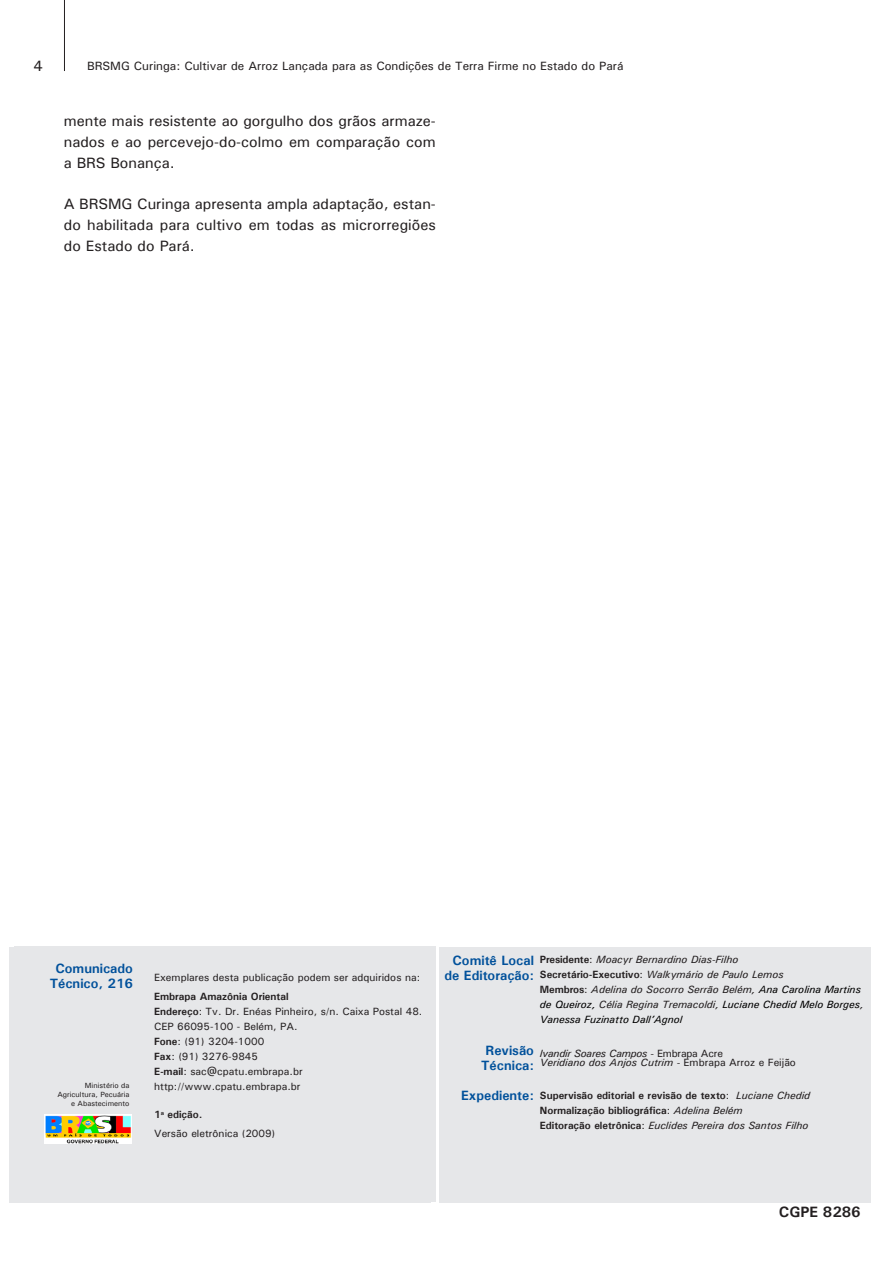
<style>
.page{position:relative;width:893px;height:1263px;background:#fff}
.page>*{position:absolute;margin:0;border:0;box-sizing:border-box;transform-origin:0 0}
.t1{font:500 15px/21px "Univers";color:#231f20;text-align:justify}
.t2{font:700 15px "Univers";color:#231f20}
.t3{font:700 13.5px/15px "Univers";color:#01519b;text-align:center}
.t4{font:500 12px "Univers";color:#231f20}
.t5{font:italic 500 10.5px/15px "Univers";color:#231f20}
.t6{font:500 10.5px/15px "Univers";color:#231f20}
.t7{font:700 10.5px/15px "Univers";color:#231f20}
.t8{font:500 7.5px/9px "Univers";color:#231f20;text-align:right}
.s1{font-weight:700}
.s2{font-weight:700;font-style:normal}
.s3{font-style:normal}
.s4{color:#000}
.s5{font-weight:500}
.s6{font-weight:500;font-style:italic}
</style>
<div class="page">
<hr style="left:64px;top:0;width:1px;height:71px;background:#231f20">
<div style="left:439px;top:947px;width:432px;height:255px;background:#e6e7e9"></div>
<div style="left:15px;top:946px;width:421px;height:255px;background:#e6e7e9"></div>
<img style="left:45px;top:1114px;width:86px;height:30px">
<h1 class="t1" style="left:33px;top:55px;width:11px">4</h1>
<p class="t4" style="left:87px;top:58px;width:538px">BRSMG Curinga: Cultivar de Arroz Lançada para as Condições de Terra Firme no Estado do Pará</p>
<h1 class="t1" style="left:64px;top:110px;width:374px">mente mais resistente ao gorgulho dos grãos armaze&shy;nados e ao percevejo-do-colmo em comparação com a BRS Bonança.</h1>
<h1 class="t1" style="left:64px;top:193px;width:374px">A BRSMG Curinga apresenta ampla adaptação, estan&shy;do habilitada para cultivo em todas as microrregiões do Estado do Pará.</h1>
<p class="t3" style="left:50px;top:961px;width:85px">Comunicado<br>Técnico, 216</p>
<p class="t8" style="left:57px;top:1080px;width:74px">Ministério da<br>Agricultura, Pecuária e Abastecimento</p>
<p class="t6" style="left:154px;top:970px;width:267px">Exemplares desta publicação podem ser adquiridos na:</p>
<p class="t6" style="left:154px;top:989px;width:270px"><span class="s1">Embrapa Amazônia Oriental<br>Endereço</span>: Tv. Dr. Enéas Pinheiro, s/n. Caixa Postal 48.<br>CEP 66095-100 - Belém, PA.<br><span class="s1">Fone</span>: (91) 3204-1000<br><span class="s1">Fax</span>: (91) 3276-9845<br><span class="s1">E-mail</span>: sac@cpatu.embrapa.br http://www.cpatu.embrapa.br</p>
<p class="t6" style="left:154px;top:1104px;width:123px;line-height:19.2px"><span class="s1">1</span><sup>a</sup> <span class="s1">edição.<br></span>Versão eletrônica (2009)</p>
<p class="t3" style="left:445px;top:952px;width:91px">Comitê Local de Editoração:</p>
<p class="t5" style="left:540px;top:952px;width:325px"><span class="s2">Presidente</span><span class="s3">:</span> Moacyr Bernardino Dias-Filho<br><span class="s2">Secretário-Executivo</span><span class="s3">:</span> Walkymário de Paulo Lemos<br><span class="s2">Membros</span><span class="s3">:</span> Adelina do Socorro Serrão Belém, <span class="s4">Ana Carolina Martins de Queiroz,</span> Célia Regina Tremacoldi, <span class="s4">Luciane Chedid Melo Borges</span>, <span class="s4">Vanessa Fuzinatto Dall’Agnol</span></p>
<p class="t5" style="left:540px;top:1049px;width:258px;line-height:9px">Ivandir Soares Campos - <span class="s3">Embrapa Acre<br></span>Veridiano dos Anjos Cutrim - <span class="s3">Embrapa Arroz e Feijão</span></p>
<p class="t7" style="left:540px;top:1088px;width:272px">Supervisão editorial e revisão de texto<span class="s5">:</span> <span class="s6">Luciane Chedid<br></span>Normalização bibliográfica<span class="s5">:</span> <span class="s6">Adelina Belém<br></span>Editoração eletrônica<span class="s5">:</span> <span class="s6">Euclides Pereira dos Santos Filho</span></p>
<p class="t3" style="left:481px;top:1042px;width:54px">Revisão<br>Técnica:</p>
<p class="t3" style="left:461px;top:1087px;width:74px">Expediente:</p>
<h1 class="t2" style="left:779px;top:1202px;width:83px">CGPE 8286</h1>
</div>
